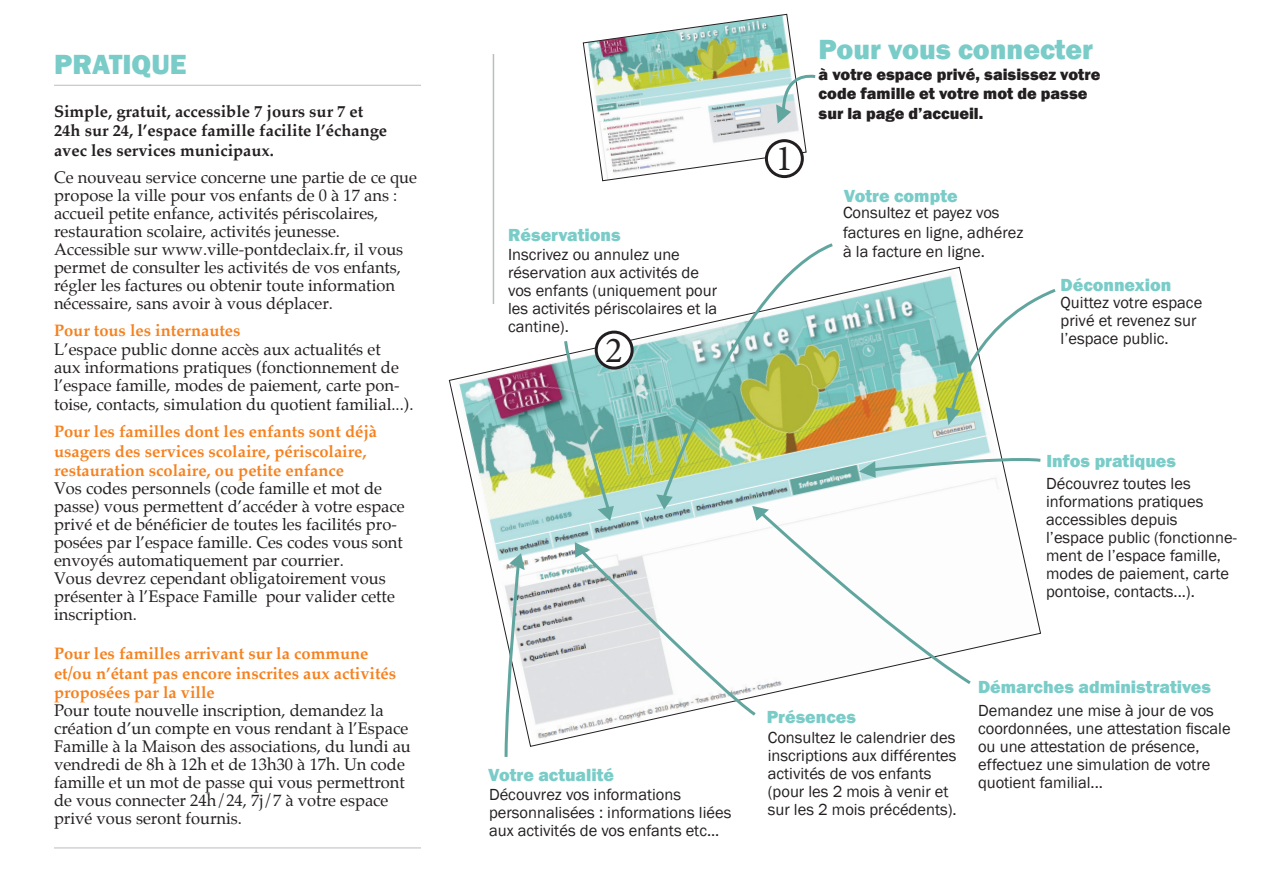
<style>
.page{position:relative;width:1263px;height:893px;background:#fff}
.page>*{position:absolute;margin:0;border:0;box-sizing:border-box;transform-origin:0 0}
.t1{font:36.75px "Minion Pro";color:#231f20}
.t2{font:800 28.5px "Franklin Gothic";color:#7accc8}
.t3{font:800 18px "Franklin Gothic";color:#7accc8}
.t4{font:16.5px/18px "Palatino";color:#231f20}
.t5{font:16.5px/18px "Franklin Gothic";color:#231f20}
.t6{font:700 16.5px/19.5px "Palatino";color:#f58220}
.t7{font:700 16.5px/19.5px "Palatino";color:#231f20}
.t8{font:800 16.5px/19.5px "Franklin Gothic";color:#231f20}
</style>
<div class="page">
<svg style="left:449px;top:267px;width:515px;height:480px"></svg>
<hr style="left:54px;top:85px;width:367px;height:1px;background:#bcbdc0">
<hr style="left:54px;top:847px;width:367px;height:1px;background:#bcbdc0">
<hr style="left:493px;top:54px;width:1px;height:250px;background:#bcbdc0">
<svg style="left:503px;top:552px;width:24px;height:205px"></svg>
<svg style="left:661px;top:243px;width:175px;height:43px"></svg>
<svg style="left:562px;top:286px;width:494px;height:432px"></svg>
<svg style="left:583px;top:14px;width:233px;height:167px"></svg>
<h2 class="t2" style="left:54px;top:46px;width:134px">PRATIQUE</h2>
<p class="t7" style="left:54px;top:101px;width:335px">Simple, gratuit, accessible 7 jours sur 7 et<br>24h sur 24, l’espace famille facilite l’échange avec les services municipaux.</p>
<p class="t4" style="left:54px;top:169px;width:365px">Ce nouveau service concerne une partie de ce que propose la ville pour vos enfants de 0 à 17 ans : accueil petite enfance, activités périscolaires, restauration scolaire, activités jeunesse.<br>Accessible sur www.ville-pontdeclaix.fr, il vous permet de consulter les activités de vos enfants, régler les factures ou obtenir toute information nécessaire, sans avoir à vous déplacer.</p>
<p class="t6" style="left:54px;top:321px;width:188px">Pour tous les internautes</p>
<p class="t4" style="left:54px;top:340px;width:347px">L’espace public donne accès aux actualités et aux informations pratiques (fonctionnement de l’espace famille, modes de paiement, carte pon-</p>
<p class="t4" style="left:54px;top:396px;width:361px">toise, contacts, simulation du quotient familial...).</p>
<p class="t6" style="left:54px;top:422px;width:325px">Pour les familles dont les enfants sont déjà usagers des services scolaire, périscolaire, restauration scolaire, ou petite enfance</p>
<p class="t4" style="left:54px;top:480px;width:352px">Vos codes personnels (code famille et mot de passe) vous permettent d’accéder à votre espace privé et de bénéficier de toutes les facilités pro&shy;posées par l’espace famille. Ces codes vous sont envoyés automatiquement par courrier.<br>Vous devrez cependant obligatoirement vous présenter à l’Espace Famille pour valider cette inscription.</p>
<p class="t6" style="left:54px;top:644px;width:344px">Pour les familles arrivant sur la commune et/ou n’étant pas encore inscrites aux activités proposées par la ville</p>
<p class="t4" style="left:54px;top:702px;width:358px">Pour toute nouvelle inscription, demandez la création d’un compte en vous rendant à l’Espace Famille à la Maison des associations, du lundi au vendredi de 8h à 12h et de 13h30 à 17h. Un code famille et un mot de passe qui vous permettront de vous connecter 24h/24, 7j/7 à votre espace privé vous seront fournis.</p>
<p class="t3" style="left:508px;top:223px;width:114px">Réservations</p>
<p class="t5" style="left:508px;top:246px;width:211px">Inscrivez ou annulez une réservation aux activités de vos enfants (uniquement pour les activités périscolaires et la cantine).</p>
<h1 class="t1" style="left:605px;top:326px;width:19px">2</h1>
<p class="t3" style="left:488px;top:763px;width:127px">Votre actualité</p>
<p class="t5" style="left:489px;top:786px;width:244px">Découvrez vos informations personnalisées : informations liées aux activités de vos enfants etc...</p>
<h1 class="t1" style="left:775px;top:134px;width:19px">1</h1>
<h2 class="t2" style="left:819px;top:31px;width:276px">Pour vous connecter</h2>
<p class="t8" style="left:819px;top:64px;width:283px">à votre espace privé, saisissez votre code famille et votre mot de passe sur la page d’accueil.</p>
<p class="t3" style="left:844px;top:184px;width:115px">Votre compte</p>
<p class="t5" style="left:843px;top:203px;width:182px;line-height:19.5px">Consultez et payez vos factures en ligne, adhérez à la facture en ligne.</p>
<p class="t3" style="left:1060px;top:273px;width:112px">Déconnexion</p>
<p class="t5" style="left:1060px;top:294px;width:143px">Quittez votre espace privé et revenez sur l’espace public.</p>
<p class="t3" style="left:1046px;top:449px;width:131px">Infos pratiques</p>
<p class="t5" style="left:1046px;top:475px;width:192px">Découvrez toutes les informations pratiques accessibles depuis l’espace public (fonctionne&shy;ment de l’espace famille, modes de paiement, carte pontoise, contacts...).</p>
<p class="t3" style="left:767px;top:705px;width:91px">Présences</p>
<p class="t5" style="left:768px;top:729px;width:190px">Consultez le calendrier des inscriptions aux différentes activités de vos enfants (pour les 2 mois à venir et sur les 2 mois précédents).</p>
<p class="t3" style="left:978px;top:676px;width:234px">Démarches administratives</p>
<p class="t5" style="left:978px;top:702px;width:254px">Demandez une mise à jour de vos coordonnées, une attestation fiscale ou une attestation de présence, effectuez une simulation de votre quotient familial...</p>
</div>
